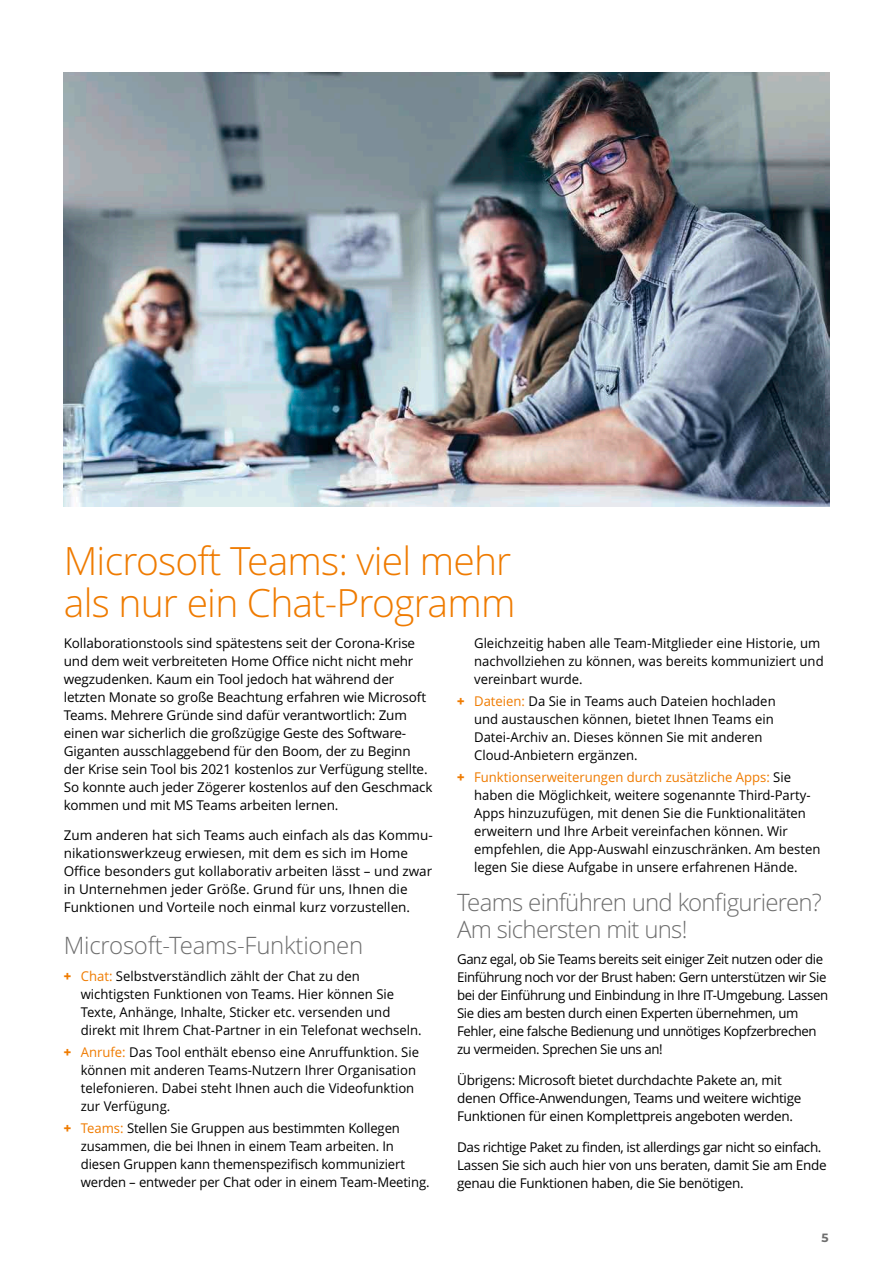
<style>
.page{position:relative;width:893px;height:1263px;background:#fff}
.page>*{position:absolute;margin:0;border:0;box-sizing:border-box;transform-origin:0 0}
.t1{font:300 39px/42px "Open Sans";letter-spacing:-.02em;color:#ef7b00}
.t2{font:300 24px/27px "Open Sans";letter-spacing:-.03em;color:#6e6e6e}
.t3{font:300 24px "Open Sans";letter-spacing:-.01em;color:#6e6e6e}
.t4{font:13.5px/18px "Open Sans";letter-spacing:-.01em;color:#000}
.t5{font:13.5px/18px "Open Sans";letter-spacing:-.03em;color:#000}
.t6{font:700 12px "Montserrat";color:#6e6e6e}
.s1{font-weight:800;color:#ef7b00}
.s2{color:#ef7b00}
</style>
<div class="page">
<img style="left:64px;top:72px;width:765px;height:435px">
<h1 class="t1" style="left:64px;top:539px;width:453px">Microsoft Teams: viel mehr als nur ein Chat-Programm</h1>
<p class="t4" style="left:64px;top:633px;width:370px">Kollaborationstools sind spätestens seit der Corona-Krise und dem weit verbreiteten Home Office nicht nicht mehr wegzudenken. Kaum ein Tool jedoch hat während der letzten Monate so große Beachtung erfahren wie Microsoft Teams. Mehrere Gründe sind dafür verantwortlich: Zum einen war sicherlich die großzügige Geste des Software-Giganten ausschlaggebend für den Boom, der zu Beginn der Krise sein Tool bis 2021 kostenlos zur Verfügung stellte.<br>So konnte auch jeder Zögerer kostenlos auf den Geschmack kommen und mit MS Teams arbeiten lernen.</p>
<p class="t4" style="left:64px;top:826px;width:370px">Zum anderen hat sich Teams auch einfach als das Kommu&shy;nikationswerkzeug erwiesen, mit dem es sich im Home Office besonders gut kollaborativ arbeiten lässt – und zwar in Unternehmen jeder Größe. Grund für uns, Ihnen die Funktionen und Vorteile noch einmal kurz vorzustellen.</p>
<h2 class="t3" style="left:64px;top:929px;width:301px">Microsoft-Teams-Funktionen</h2>
<p class="t4" style="left:81px;top:966px;width:342px;text-indent:-17px"><span class="s1">+</span> <span class="s2">Chat:</span> Selbstverständlich zählt der Chat zu den wichtigsten Funktionen von Teams. Hier können Sie Texte, Anhänge, Inhalte, Sticker etc. versenden und direkt mit Ihrem Chat-Partner in ein Telefonat wechseln.</p>
<p class="t4" style="left:81px;top:1043px;width:340px;text-indent:-17px"><span class="s1">+</span> <span class="s2">Anrufe:</span> Das Tool enthält ebenso eine Anruffunktion. Sie können mit anderen Teams-Nutzern Ihrer Organisation telefonieren. Dabei steht Ihnen auch die Videofunktion zur Verfügung.</p>
<p class="t4" style="left:81px;top:1119px;width:350px;text-indent:-17px"><span class="s1">+</span> <span class="s2">Teams:</span> Stellen Sie Gruppen aus bestimmten Kollegen zusammen, die bei Ihnen in einem Team arbeiten. In diesen Gruppen kann themenspezifisch kommuniziert werden – entweder per Chat oder in einem Team-Meeting.</p>
<p class="t4" style="left:474px;top:633px;width:351px">Gleichzeitig haben alle Team-Mitglieder eine Historie, um nachvollziehen zu können, was bereits kommuniziert und vereinbart wurde.</p>
<p class="t4" style="left:474px;top:692px;width:303px;text-indent:-17px"><span class="s1">+</span> <span class="s2">Dateien:</span> Da Sie in Teams auch Dateien hochladen und austauschen können, bietet Ihnen Teams ein Datei-Archiv an. Dieses können Sie mit anderen Cloud-Anbietern ergänzen.</p>
<p class="t4" style="left:474px;top:768px;width:348px;text-indent:-17px"><span class="s1">+</span> <span class="s2">Funktionserweiterungen durch zusätzliche Apps:</span> Sie haben die Möglichkeit, weitere sogenannte Third-Party-Apps hinzuzufügen, mit denen Sie die Funktionalitäten erweitern und Ihre Arbeit vereinfachen können. Wir empfehlen, die App-Auswahl einzuschränken. Am besten legen Sie diese Aufgabe in unsere erfahrenen Hände.</p>
<h2 class="t2" style="left:457px;top:888px;width:366px">Teams einführen und konfigurieren?<br>Am sichersten mit uns!</h2>
<p class="t5" style="left:457px;top:950px;width:373px">Ganz egal, ob Sie Teams bereits seit einiger Zeit nutzen oder die Einführung noch vor der Brust haben: Gern unterstützen wir Sie bei der Einführung und Einbindung in Ihre IT-Umgebung. Lassen Sie dies am besten durch einen Experten übernehmen, um Fehler, eine falsche Bedienung und unnötiges Kopfzerbrechen zu vermeiden. Sprechen Sie uns an!</p>
<p class="t4" style="left:457px;top:1071px;width:346px">Übrigens: Microsoft bietet durchdachte Pakete an, mit denen Office-Anwendungen, Teams und weitere wichtige<br>Funktionen für einen Komplettpreis angeboten werden.</p>
<p class="t4" style="left:457px;top:1137px;width:371px">Das richtige Paket zu finden, ist allerdings gar nicht so einfach.<br>Lassen Sie sich auch hier von uns beraten, damit Sie am Ende genau die Funktionen haben, die Sie benötigen.</p>
<p class="t6" style="left:821px;top:1229px;width:9px">5</p>
</div>
